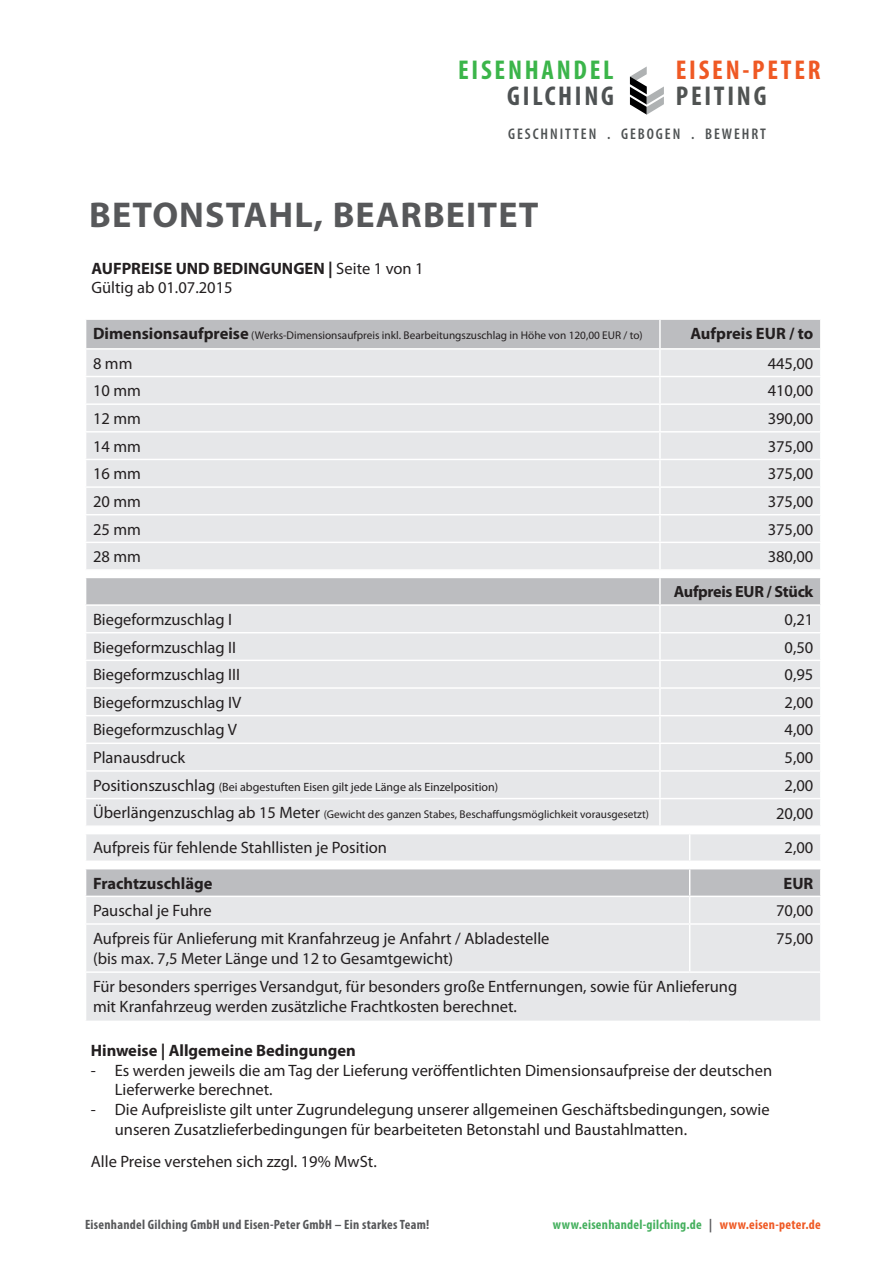
<style>
.page{position:relative;width:893px;height:1263px;background:#fff}
.page>*{position:absolute;margin:0;border:0;box-sizing:border-box;transform-origin:0 0}
.t1{font:700 36px "Myriad Pro";letter-spacing:.03em;color:#57585a}
.t2{font:700 condensed 27.3px "Myriad Pro";letter-spacing:.1em;color:#ef5924}
.t3{font:700 condensed 27.3px "Myriad Pro";letter-spacing:.1em;color:#3bb54a}
.t4{font:700 condensed 27.3px "Myriad Pro";letter-spacing:.1em;color:#4e5253}
.t5{font:700 condensed 27.3px "Myriad Pro";letter-spacing:.1em;color:#505352}
.t6{font:16.5px/19.8px "Myriad Pro";color:#231f20}
.t7{font:700 16.5px "Myriad Pro";color:#231f20}
.t8{font:700 16.2px "Myriad Pro";letter-spacing:-.02em;color:#231f20}
.t9{font:600 condensed 15.45px "Myriad Pro";letter-spacing:.125em;color:#4e5253}
.t10{font:700 condensed 13.5px "Myriad Pro";letter-spacing:.02em;color:#57585a}
.t11{font:700 condensed 13.5px "Myriad Pro";letter-spacing:.02em;color:#45b05e}
.t12{font:12px "Myriad Pro";color:#231f20}
.t13{font:11.25px "Myriad Pro";color:#231f20}
.s1{font-weight:700}
.s2{font-weight:700;font-size:16.5px}
.s3{font-size:16.5px}
.s4{color:#57585a}
.s5{color:#ef5924}
</style>
<div class="page">
<svg style="left:630px;top:66px;width:34px;height:49px"></svg>
<svg style="left:86px;top:320px;width:734px;height:249px;background:#e2e3e5"></svg>
<hr style="left:85px;top:348px;width:575px;height:2px;background:#fff">
<hr style="left:660px;top:348px;width:162px;height:2px;background:#fff">
<svg style="left:86px;top:578px;width:734px;height:247px;background:#e2e3e5"></svg>
<hr style="left:85px;top:604px;width:575px;height:2px;background:#fff">
<hr style="left:660px;top:604px;width:162px;height:2px;background:#fff">
<div style="left:86px;top:834px;width:734px;height:26px;background:#e6e7e9"></div>
<div style="left:86px;top:925px;width:734px;height:95px;background:#e6e7e9"></div>
<svg style="left:86px;top:869px;width:735px;height:54px;background:#d2d3d6"></svg>
<hr style="left:820px;top:897px;width:2px;height:26px;background:#fff">
<hr style="left:689px;top:925px;width:1px;height:46px;background:#fff">
<hr style="left:85px;top:971px;width:605px;height:2px;background:#fff">
<hr style="left:690px;top:971px;width:132px;height:2px;background:#fff">
<h2 class="t3" style="left:458px;top:53px;width:157px">EISENHANDEL</h2>
<h2 class="t4" style="left:507px;top:79px;width:108px">GILCHING</h2>
<p class="t9" style="left:508px;top:126px;width:259px">GESCHNITTEN . GEBOGEN . BEWEHRT</p>
<h2 class="t2" style="left:676px;top:53px;width:146px">EISEN-PETER</h2>
<h2 class="t5" style="left:676px;top:79px;width:92px">PEITING</h2>
<h1 class="t1" style="left:89px;top:195px;width:451px">BETONSTAHL, BEARBEITET</h1>
<p class="t6" style="left:92px;top:258px;width:334px"><span class="s1">AUFPREISE UND BEDINGUNGEN |</span> Seite 1 von 1<br>Gültig ab 01.07.2015</p>
<p class="t13" style="left:93px;top:329px;width:551px"><span class="s2">Dimensionsaufpreise</span> (Werks-Dimensionsaufpreis inkl. Bearbeitungszuschlag in Höhe von 120,00 EUR / to)</p>
<p class="t7" style="left:690px;top:324px;width:125px">Aufpreis EUR / to</p>
<p class="t6" style="left:93px;top:354px;width:41px">8 mm</p>
<p class="t6" style="left:768px;top:354px;width:47px">445,00</p>
<p class="t6" style="left:93px;top:381px;width:49px">10 mm</p>
<p class="t6" style="left:768px;top:381px;width:47px">410,00</p>
<p class="t6" style="left:93px;top:409px;width:49px">12 mm</p>
<p class="t6" style="left:768px;top:409px;width:47px">390,00</p>
<p class="t6" style="left:93px;top:436px;width:49px">14 mm</p>
<p class="t6" style="left:768px;top:436px;width:47px">375,00</p>
<p class="t6" style="left:93px;top:464px;width:49px">16 mm</p>
<p class="t6" style="left:768px;top:464px;width:47px">375,00</p>
<p class="t6" style="left:93px;top:492px;width:49px">20 mm</p>
<p class="t6" style="left:768px;top:492px;width:47px">375,00</p>
<p class="t6" style="left:93px;top:519px;width:49px">25 mm</p>
<p class="t6" style="left:768px;top:519px;width:47px">375,00</p>
<p class="t6" style="left:93px;top:547px;width:49px">28 mm</p>
<p class="t6" style="left:768px;top:547px;width:47px">380,00</p>
<p class="t8" style="left:674px;top:582px;width:141px">Aufpreis EUR / Stück</p>
<p class="t6" style="left:93px;top:610px;width:141px">Biegeformzuschlag I</p>
<p class="t6" style="left:785px;top:610px;width:30px">0,21</p>
<p class="t6" style="left:93px;top:637px;width:145px">Biegeformzuschlag II</p>
<p class="t6" style="left:785px;top:637px;width:30px">0,50</p>
<p class="t6" style="left:93px;top:665px;width:149px">Biegeformzuschlag III</p>
<p class="t6" style="left:785px;top:665px;width:30px">0,95</p>
<p class="t6" style="left:93px;top:693px;width:150px">Biegeformzuschlag IV</p>
<p class="t6" style="left:785px;top:693px;width:30px">2,00</p>
<p class="t6" style="left:93px;top:720px;width:145px">Biegeformzuschlag V</p>
<p class="t6" style="left:785px;top:720px;width:30px">4,00</p>
<p class="t6" style="left:93px;top:748px;width:94px">Planausdruck</p>
<p class="t6" style="left:785px;top:748px;width:30px">5,00</p>
<p class="t12" style="left:93px;top:780px;width:407px"><span class="s3">Positionszuschlag</span> (Bei abgestuften Eisen gilt jede Länge als Einzelposition)</p>
<p class="t6" style="left:785px;top:776px;width:30px">2,00</p>
<p class="t13" style="left:93px;top:808px;width:557px"><span class="s3">Überlängenzuschlag ab 15 Meter</span> (Gewicht des ganzen Stabes, Beschaffungsmöglichkeit vorausgesetzt)</p>
<p class="t6" style="left:776px;top:804px;width:39px">20,00</p>
<p class="t6" style="left:93px;top:838px;width:296px">Aufpreis für fehlende Stahllisten je Position</p>
<p class="t6" style="left:785px;top:838px;width:30px">2,00</p>
<p class="t7" style="left:93px;top:874px;width:121px">Frachtzuschläge</p>
<p class="t7" style="left:784px;top:874px;width:31px">EUR</p>
<p class="t6" style="left:93px;top:901px;width:120px">Pauschal je Fuhre</p>
<p class="t6" style="left:776px;top:901px;width:39px">70,00</p>
<p class="t6" style="left:93px;top:929px;width:458px">Aufpreis für Anlieferung mit Kranfahrzeug je Anfahrt / Abladestelle (bis max. 7,5 Meter Länge und 12 to Gesamtgewicht)</p>
<p class="t6" style="left:776px;top:929px;width:39px">75,00</p>
<p class="t6" style="left:93px;top:977px;width:646px">Für besonders sperriges Versandgut, für besonders große Entfernungen, sowie für Anlieferung mit Kranfahrzeug werden zusätzliche Frachtkosten berechnet.</p>
<p class="t7" style="left:91px;top:1041px;width:267px">Hinweise | Allgemeine Bedingungen</p>
<p class="t6" style="left:115px;top:1060px;width:659px;text-indent:-24px">- Es werden jeweils die am Tag der Lieferung veröffentlichten Dimensionsaufpreise der deutschen<br>Lieferwerke berechnet.</p>
<p class="t6" style="left:115px;top:1100px;width:656px;text-indent:-24px">- Die Aufpreisliste gilt unter Zugrundelegung unserer allgemeinen Geschäftsbedingungen, sowie unseren Zusatzlieferbedingungen für bearbeiteten Betonstahl und Baustahlmatten.</p>
<p class="t6" style="left:91px;top:1152px;width:287px">Alle Preise verstehen sich zzgl. 19% MwSt.</p>
<p class="t10" style="left:85px;top:1216px;width:346px">Eisenhandel Gilching GmbH und Eisen-Peter GmbH – Ein starkes Team!</p>
<p class="t11" style="left:553px;top:1216px;width:269px">www.eisenhandel-gilching.de <span class="s4">|</span> <span class="s5">www.eisen-peter.de</span></p>
</div>
